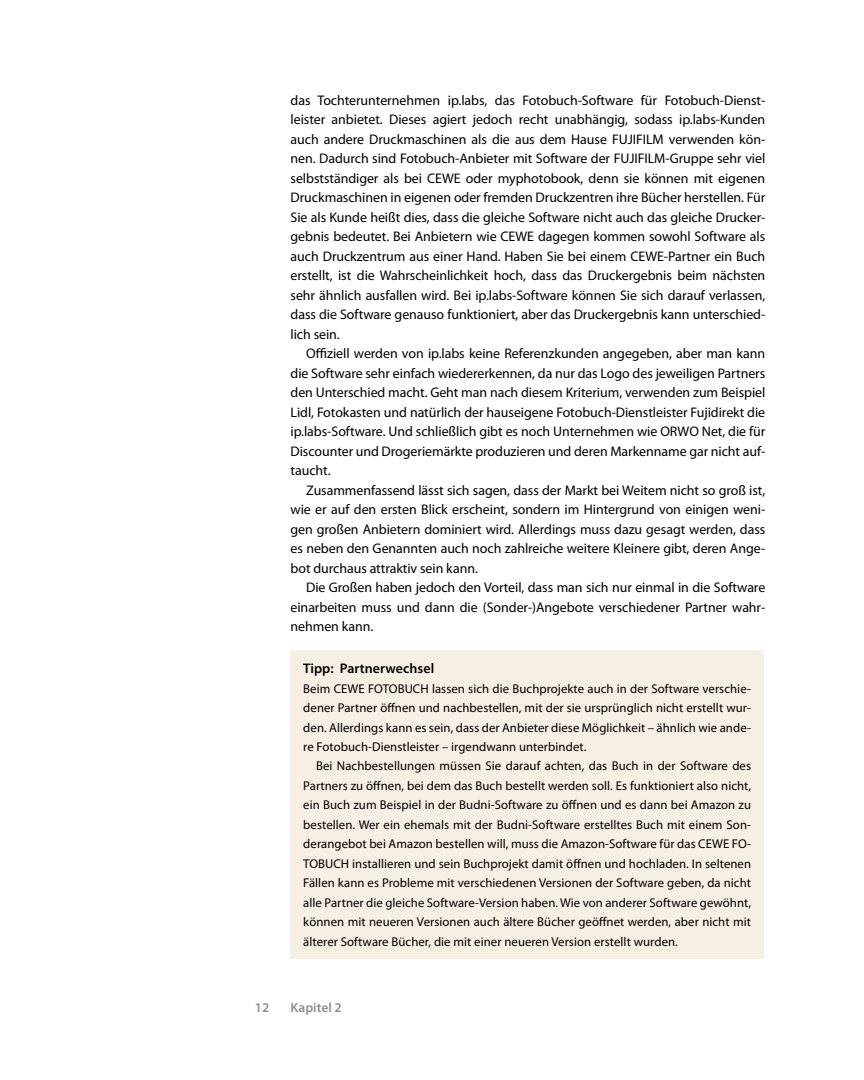
<style>
.page{position:relative;width:864px;height:1080px;background:#fff}
.page>*{position:absolute;margin:0;border:0;box-sizing:border-box;transform-origin:0 0}
.t1{font:13.95px/19.5px "Myriad Pro";letter-spacing:-.005em;color:#000;text-align:justify}
.t2{font:600 13.95px "Myriad Pro";letter-spacing:.005em;color:#000}
.t3{font:600 13.5px "Myriad Pro";color:#8d9091}
.t4{font:12.75px/19.5px "Myriad Pro";letter-spacing:.005em;color:#000;text-align:justify}
</style>
<div class="page">
<div style="left:291px;top:650px;width:473px;height:309px;background:#f6efe4"></div>
<p class="t1" style="left:291px;top:90px;width:476px">das Tochterunternehmen ip.labs, das Fotobuch-Software für Fotobuch-Dienst&shy;leister anbietet. Dieses agiert jedoch recht unabhängig, sodass ip.labs-Kunden auch andere Druckmaschinen als die aus dem Hause FUJIFILM verwenden kön&shy;nen. Dadurch sind Fotobuch-Anbieter mit Software der FUJIFILM-Gruppe sehr viel selbstständiger als bei CEWE oder myphotobook, denn sie können mit eigenen Druckmaschinen in eigenen oder fremden Druckzentren ihre Bücher herstellen. Für Sie als Kunde heißt dies, dass die gleiche Software nicht auch das gleiche Drucker&shy;gebnis bedeutet. Bei Anbietern wie CEWE dagegen kommen sowohl Software als auch Druckzentrum aus einer Hand. Haben Sie bei einem CEWE-Partner ein Buch erstellt, ist die Wahrscheinlichkeit hoch, dass das Druckergebnis beim nächsten sehr ähnlich ausfallen wird. Bei ip.labs-Software können Sie sich darauf verlassen, dass die Software genauso funktioniert, aber das Druckergebnis kann unterschied&shy;lich sein.</p>
<p class="t1" style="left:291px;top:343px;width:476px;text-indent:16px">Offiziell werden von ip.labs keine Referenzkunden angegeben, aber man kann die Software sehr einfach wiedererkennen, da nur das Logo des jeweiligen Partners den Unterschied macht. Geht man nach diesem Kriterium, verwenden zum Beispiel Lidl, Fotokasten und natürlich der hauseigene Fotobuch-Dienstleister Fujidirekt die ip.labs-Software. Und schließlich gibt es noch Unternehmen wie ORWO Net, die für Discounter und Drogeriemärkte produzieren und deren Markenname gar nicht auf&shy;taucht.</p>
<p class="t1" style="left:291px;top:480px;width:476px;text-indent:16px">Zusammenfassend lässt sich sagen, dass der Markt bei Weitem nicht so groß ist, wie er auf den ersten Blick erscheint, sondern im Hintergrund von einigen weni&shy;gen großen Anbietern dominiert wird. Allerdings muss dazu gesagt werden, dass es neben den Genannten auch noch zahlreiche weitere Kleinere gibt, deren Ange&shy;bot durchaus attraktiv sein kann.</p>
<p class="t1" style="left:291px;top:577px;width:476px;text-indent:16px">Die Großen haben jedoch den Vorteil, dass man sich nur einmal in die Software einarbeiten muss und dann die (Sonder-)Angebote verschiedener Partner wahr&shy;nehmen kann.</p>
<p class="t2" style="left:303px;top:659px;width:132px">Tipp: Partnerwechsel</p>
<p class="t4" style="left:303px;top:678px;width:449px">Beim CEWE FOTOBUCH lassen sich die Buchprojekte auch in der Software verschie&shy;dener Partner öffnen und nachbestellen, mit der sie ursprünglich nicht erstellt wur&shy;den. Allerdings kann es sein, dass der Anbieter diese Möglichkeit – ähnlich wie ande&shy;re Fotobuch-Dienstleister – irgendwann unterbindet.</p>
<p class="t4" style="left:303px;top:756px;width:449px;text-indent:13px">Bei Nachbestellungen müssen Sie darauf achten, das Buch in der Software des Partners zu öffnen, bei dem das Buch bestellt werden soll. Es funktioniert also nicht, ein Buch zum Beispiel in der Budni-Software zu öffnen und es dann bei Amazon zu bestellen. Wer ein ehemals mit der Budni-Software erstelltes Buch mit einem Son&shy;derangebot bei Amazon bestellen will, muss die Amazon-Software für das CEWE FO-TOBUCH installieren und sein Buchprojekt damit öffnen und hochladen. In seltenen Fällen kann es Probleme mit verschiedenen Versionen der Software geben, da nicht alle Partner die gleiche Software-Version haben. Wie von anderer Software gewöhnt, können mit neueren Versionen auch ältere Bücher geöffnet werden, aber nicht mit älterer Software Bücher, die mit einer neueren Version erstellt wurden.</p>
<p class="t3" style="left:255px;top:999px;width:16px">12</p>
<p class="t3" style="left:291px;top:999px;width:53px">Kapitel 2</p>
</div>
